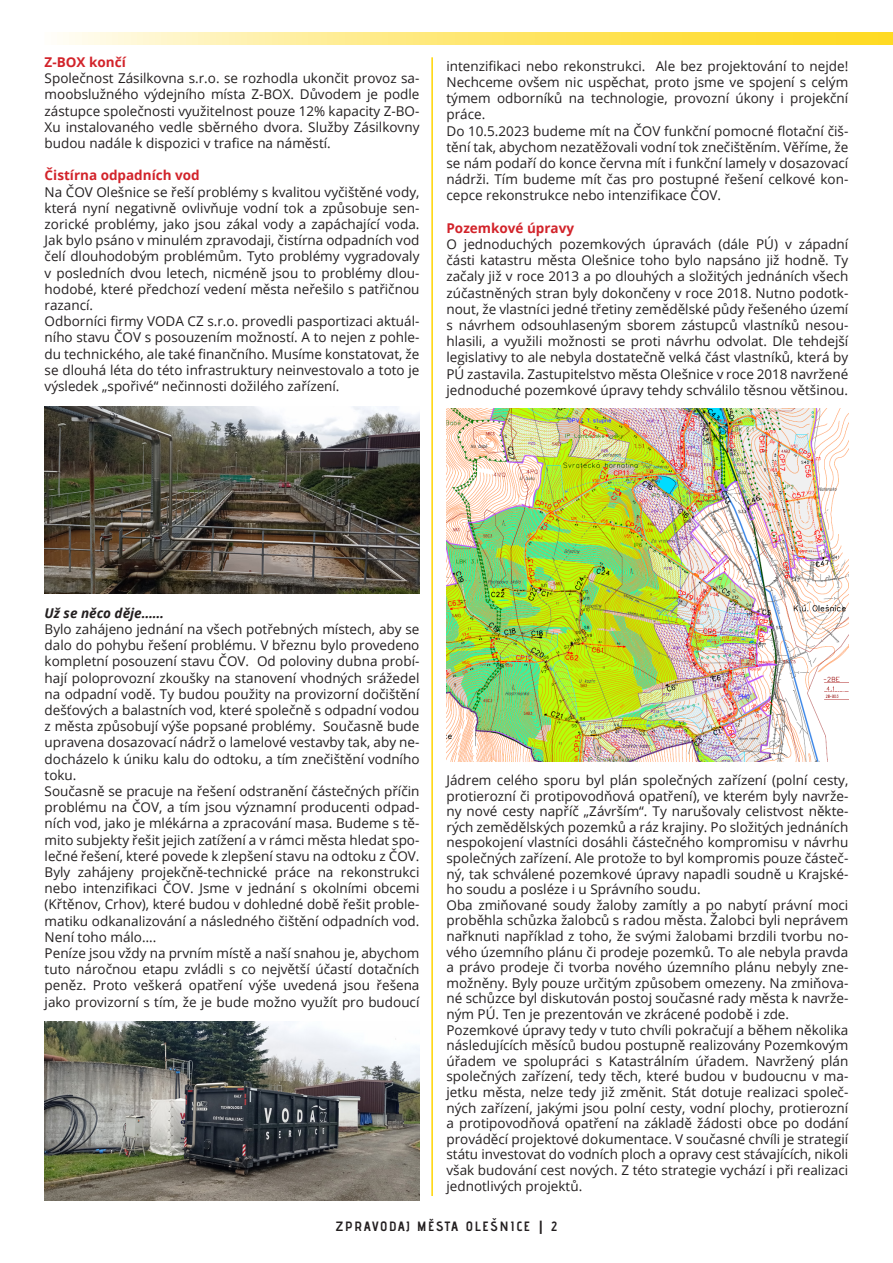
<style>
.page{position:relative;width:893px;height:1263px;background:#fff}
.page>*{position:absolute;margin:0;border:0;box-sizing:border-box;transform-origin:0 0}
.t1{font:13.5px/16.2px "Open Sans";color:#231f20;text-align:justify}
.PODTITULEK{font:700 13.5px "Open Sans";color:#d2232a}
.Normální{font:700 13.5px "Advent Pro";letter-spacing:.13em;color:#231f20}
.t2{font:italic 700 13.5px "Open Sans";color:#231f20}
.s1{font-family:"Open Sans";font-weight:800}
</style>
<div class="page">
<svg style="left:63px;top:32px;width:830px;height:12px;background:#ffe878"></svg>
<hr style="left:431px;top:57px;width:2px;height:1139px;background:#ffd500">
<img style="left:44px;top:407px;width:375px;height:186px">
<img style="left:446px;top:408px;width:402px;height:353px">
<img style="left:44px;top:1021px;width:375px;height:179px">
<p class="PODTITULEK" style="left:45px;top:52px;width:83px">Z-BOX končí</p>
<p class="t1" style="left:45px;top:70px;width:376px">Společnost Zásilkovna s.r.o. se rozhodla ukončit provoz sa&shy;moobslužného výdejního místa Z-BOX. Důvodem je podle zástupce společnosti využitelnost pouze 12% kapacity Z-BO-Xu instalovaného vedle sběrného dvora. Služby Zásilkovny budou nadále k dispozici v trafice na náměstí.</p>
<p class="PODTITULEK" style="left:45px;top:166px;width:157px">Čistírna odpadních vod</p>
<p class="t1" style="left:45px;top:183px;width:376px">Na ČOV Olešnice se řeší problémy s kvalitou vyčištěné vody, která nyní negativně ovlivňuje vodní tok a způsobuje sen&shy;zorické problémy, jako jsou zákal vody a zapáchající voda.<br>Jak bylo psáno v minulém zpravodaji, čistírna odpadních vod čelí dlouhodobým problémům. Tyto problémy vygradovaly v posledních dvou letech, nicméně jsou to problémy dlou&shy;hodobé, které předchozí vedení města neřešilo s patřičnou razancí.</p>
<p class="t1" style="left:45px;top:313px;width:376px">Odborníci firmy VODA CZ s.r.o. provedli pasportizaci aktuál&shy;ního stavu ČOV s posouzením možností. A to nejen z pohle&shy;du technického, ale také finančního. Musíme konstatovat, že se dlouhá léta do této infrastruktury neinvestovalo a toto je výsledek „spořivé“ nečinnosti dožilého zařízení.</p>
<p class="t1" style="left:446px;top:57px;width:403px">intenzifikaci nebo rekonstrukci. Ale bez projektování to nejde!<br>Nechceme ovšem nic uspěchat, proto jsme ve spojení s celým týmem odborníků na technologie, provozní úkony i projekční práce.</p>
<p class="t1" style="left:446px;top:122px;width:403px">Do 10.5.2023 budeme mít na ČOV funkční pomocné flotační čiš&shy;tění tak, abychom nezatěžovali vodní tok znečištěním. Věříme, že se nám podaří do konce června mít i funkční lamely v dosazovací nádrži. Tím budeme mít čas pro postupné řešení celkové kon&shy;cepce rekonstrukce nebo intenzifikace ČOV.</p>
<p class="PODTITULEK" style="left:446px;top:218px;width:129px">Pozemkové úpravy</p>
<p class="t1" style="left:446px;top:236px;width:403px">O jednoduchých pozemkových úpravách (dále PÚ) v západní části katastru města Olešnice toho bylo napsáno již hodně. Ty začaly již v roce 2013 a po dlouhých a složitých jednáních všech zúčastněných stran byly dokončeny v roce 2018. Nutno podotk&shy;nout, že vlastníci jedné třetiny zemědělské půdy řešeného území s návrhem odsouhlaseným sborem zástupců vlastníků nesou&shy;hlasili, a využili možnosti se proti návrhu odvolat. Dle tehdejší legislativy to ale nebyla dostatečně velká část vlastníků, která by PÚ zastavila. Zastupitelstvo města Olešnice v roce 2018 navržené jednoduché pozemkové úpravy tehdy schválilo těsnou většinou.</p>
<p class="t2" style="left:45px;top:603px;width:121px">Už se něco děje……</p>
<p class="t1" style="left:45px;top:621px;width:376px">Bylo zahájeno jednání na všech potřebných místech, aby se dalo do pohybu řešení problému. V březnu bylo provedeno kompletní posouzení stavu ČOV. Od poloviny dubna probí&shy;hají poloprovozní zkoušky na stanovení vhodných srážedel na odpadní vodě. Ty budou použity na provizorní dočištění dešťových a balastních vod, které společně s odpadní vodou z města způsobují výše popsané problémy. Současně bude upravena dosazovací nádrž o lamelové vestavby tak, aby ne&shy;docházelo k úniku kalu do odtoku, a tím znečištění vodního toku.</p>
<p class="t1" style="left:45px;top:783px;width:376px">Současně se pracuje na řešení odstranění částečných příčin problému na ČOV, a tím jsou významní producenti odpad&shy;ních vod, jako je mlékárna a zpracování masa. Budeme s tě&shy;mito subjekty řešit jejich zatížení a v rámci města hledat spo&shy;lečné řešení, které povede k zlepšení stavu na odtoku z ČOV.</p>
<p class="t1" style="left:45px;top:864px;width:376px">Byly zahájeny projekčně-technické práce na rekonstrukci nebo intenzifikaci ČOV. Jsme v jednání s okolními obcemi (Křtěnov, Crhov), které budou v dohledné době řešit proble&shy;matiku odkanalizování a následného čištění odpadních vod.<br>Není toho málo….</p>
<p class="t1" style="left:45px;top:945px;width:376px">Peníze jsou vždy na prvním místě a naší snahou je, abychom tuto náročnou etapu zvládli s co největší účastí dotačních peněz. Proto veškerá opatření výše uvedená jsou řešena jako provizorní s tím, že je bude možno využít pro budoucí</p>
<p class="t1" style="left:446px;top:772px;width:403px;line-height:15.6px">Jádrem celého sporu byl plán společných zařízení (polní cesty, protierozní či protipovodňová opatření), ve kterém byly navrže&shy;ny nové cesty napříč „Závrším“. Ty narušovaly celistvost někte&shy;rých zemědělských pozemků a ráz krajiny. Po složitých jednáních nespokojení vlastníci dosáhli částečného kompromisu v návrhu společných zařízení. Ale protože to byl kompromis pouze částeč&shy;ný, tak schválené pozemkové úpravy napadli soudně u Krajské&shy;ho soudu a posléze i u Správního soudu.</p>
<p class="t1" style="left:446px;top:897px;width:403px;line-height:15.6px">Oba zmiňované soudy žaloby zamítly a po nabytí právní moci proběhla schůzka žalobců s radou města. Žalobci byli neprávem nařknuti například z toho, že svými žalobami brzdili tvorbu no&shy;vého územního plánu či prodeje pozemků. To ale nebyla pravda a právo prodeje či tvorba nového územního plánu nebyly zne&shy;možněny. Byly pouze určitým způsobem omezeny. Na zmiňova&shy;né schůzce byl diskutován postoj současné rady města k navrže&shy;ným PÚ. Ten je prezentován ve zkrácené podobě i zde.</p>
<p class="t1" style="left:446px;top:1021px;width:403px;line-height:15.6px">Pozemkové úpravy tedy v tuto chvíli pokračují a během několika následujících měsíců budou postupně realizovány Pozemkovým úřadem ve spolupráci s Katastrálním úřadem. Navržený plán společných zařízení, tedy těch, které budou v budoucnu v ma&shy;jetku města, nelze tedy již změnit. Stát dotuje realizaci společ&shy;ných zařízení, jakými jsou polní cesty, vodní plochy, protierozní a protipovodňová opatření na základě žádosti obce po dodání prováděcí projektové dokumentace. V současné chvíli je strategií státu investovat do vodních ploch a opravy cest stávajících, nikoli však budování cest nových. Z této strategie vychází i při realizaci jednotlivých projektů.</p>
<p class="Normální" style="left:336px;top:1218px;width:223px">ZPRAVODAJ MĚSTA OLEŠNICE <span class="s1">|</span> 2</p>
</div>
